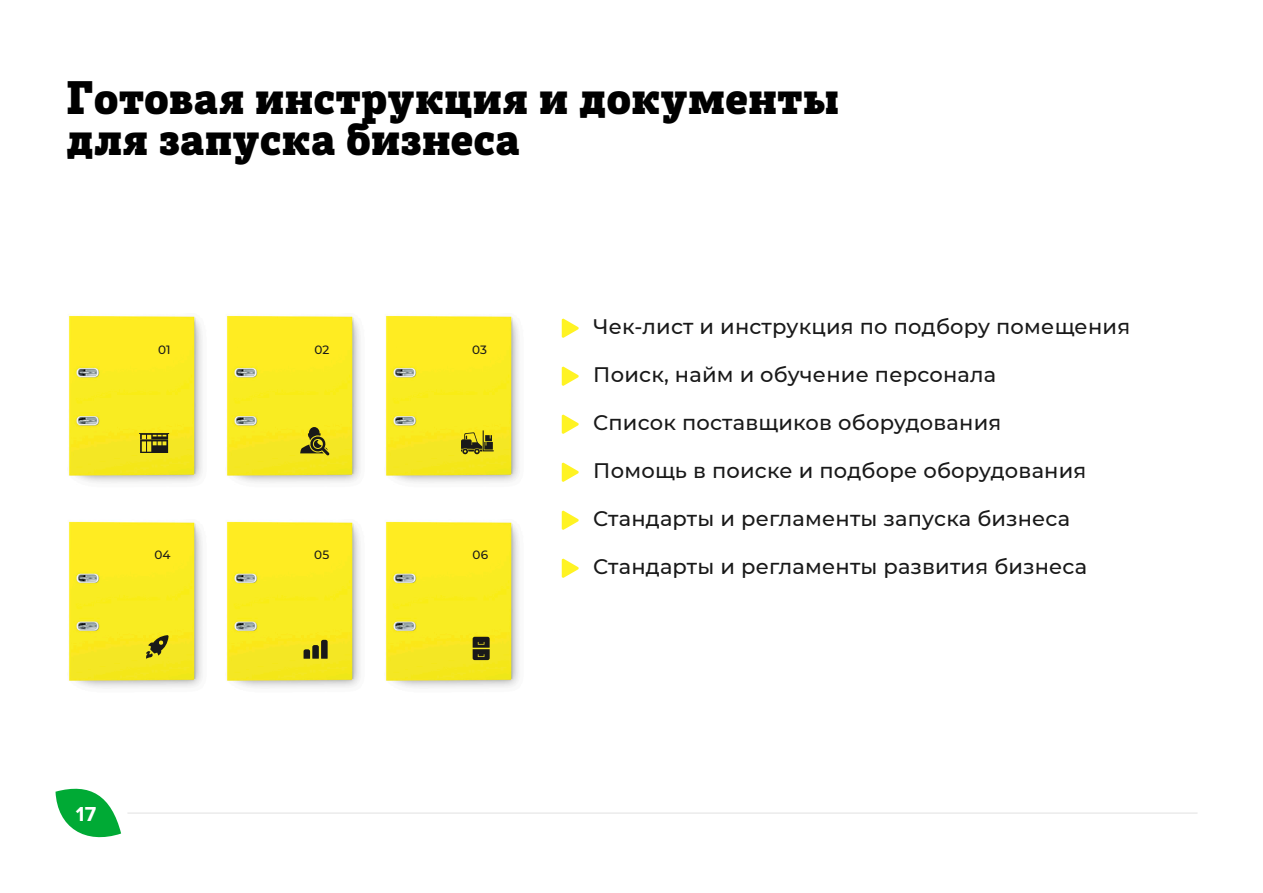
<style>
.page{position:relative;width:1263px;height:893px;background:#fff}
.page>*{position:absolute;margin:0;border:0;box-sizing:border-box;transform-origin:0 0}
.t1{font:45px/40.5px "Posterizer KG";letter-spacing:.01em;color:#000}
.t2{font:500 21px "Montserrat";letter-spacing:.01em;color:#191919}
.t3{font:700 21px "Proxima Nova";color:#fff}
.t4{font:500 12px "Montserrat";letter-spacing:.01em;color:#191919}
</style>
<div class="page">
<svg style="left:56px;top:788px;width:65px;height:50px"></svg>
<hr style="left:127px;top:813px;width:1070px;height:1px;background:#e1e1e1">
<svg style="left:562px;top:318px;width:17px;height:20px"></svg>
<svg style="left:562px;top:366px;width:17px;height:20px"></svg>
<svg style="left:562px;top:414px;width:17px;height:20px"></svg>
<svg style="left:562px;top:462px;width:17px;height:20px"></svg>
<svg style="left:562px;top:510px;width:17px;height:20px"></svg>
<svg style="left:562px;top:558px;width:17px;height:20px"></svg>
<img style="left:68px;top:315px;width:451px;height:168px">
<img style="left:68px;top:521px;width:451px;height:167px">
<svg style="left:461px;top:430px;width:33px;height:24px"></svg>
<svg style="left:139px;top:433px;width:30px;height:20px"></svg>
<svg style="left:300px;top:427px;width:29px;height:29px"></svg>
<svg style="left:146px;top:635px;width:23px;height:24px"></svg>
<svg style="left:304px;top:640px;width:24px;height:19px"></svg>
<svg style="left:473px;top:637px;width:17px;height:23px"></svg>
<h1 class="t1" style="left:67px;top:78px;width:774px">Готовая инструкция и документы для запуска бизнеса</h1>
<p class="t4" style="left:158px;top:341px;width:14px">01</p>
<p class="t4" style="left:314px;top:341px;width:16px">02</p>
<p class="t4" style="left:154px;top:547px;width:18px">04</p>
<p class="t4" style="left:314px;top:547px;width:17px">05</p>
<p class="t3" style="left:76px;top:801px;width:22px">17</p>
<p class="t4" style="left:472px;top:341px;width:16px">03</p>
<p class="t4" style="left:473px;top:547px;width:17px">06</p>
<p class="t2" style="left:593px;top:312px;width:538px">Чек-лист и инструкция по подбору помещения</p>
<p class="t2" style="left:593px;top:360px;width:404px">Поиск, найм и обучение персонала</p>
<p class="t2" style="left:593px;top:408px;width:410px">Список поставщиков оборудования</p>
<p class="t2" style="left:593px;top:456px;width:495px">Помощь в поиске и подборе оборудования</p>
<p class="t2" style="left:593px;top:504px;width:478px">Стандарты и регламенты запуска бизнеса</p>
<p class="t2" style="left:593px;top:552px;width:495px">Стандарты и регламенты развития бизнеса</p>
</div>
